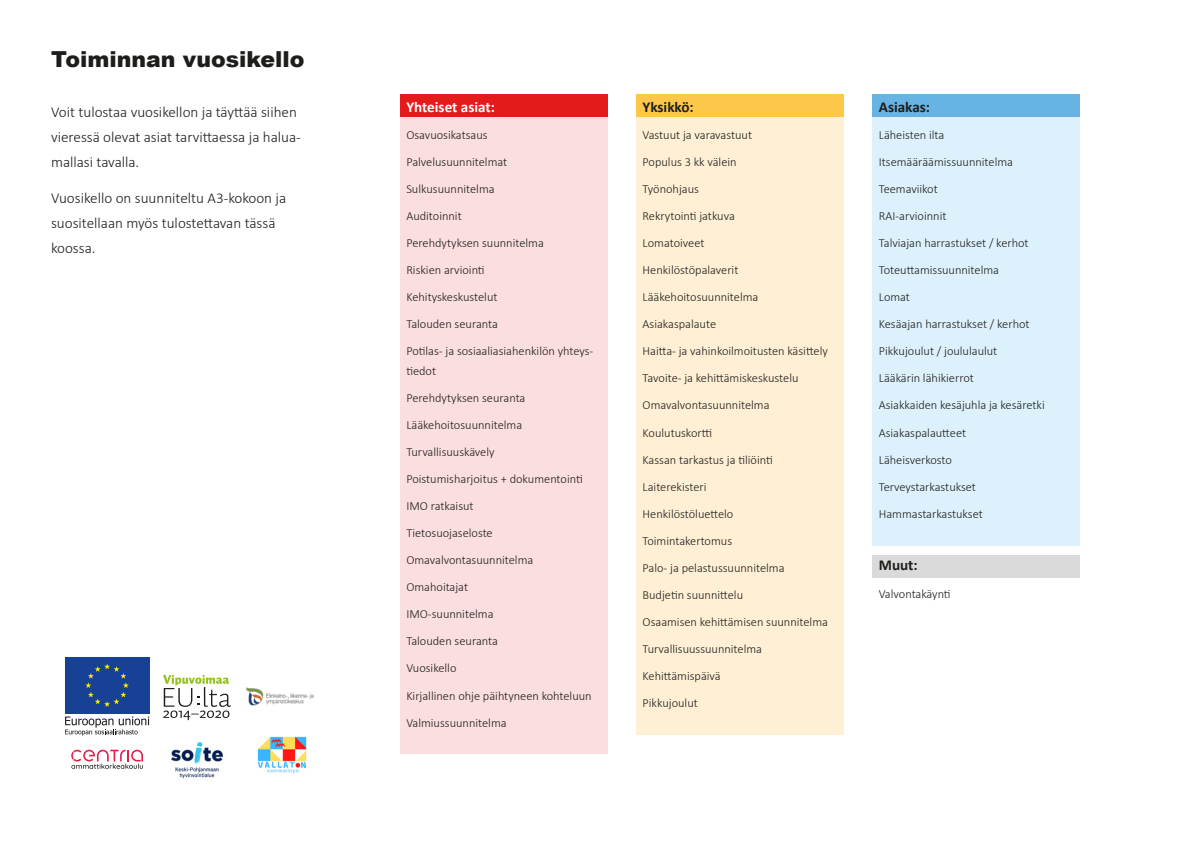
<style>
.page{position:relative;width:1191px;height:842px;background:#fff}
.page>*{position:absolute;margin:0;border:0;box-sizing:border-box;transform-origin:0 0}
.t1{font:900 22px "Arial";color:#1d1d1b}
.t2{font:300 15.1px/24.8px "Calibri";color:#1d1d1b}
.t3{font:700 15.1px "Calibri";color:#1d1d1b}
.t4{font:700 15.1px "Calibri";color:#fff}
.t5{font:300 12.4px/19.3px "Calibri";color:#1d1d1b}
</style>
<div class="page">
<div style="left:400px;top:117px;width:207px;height:637px;background:#fbdedf"></div>
<div style="left:636px;top:117px;width:207px;height:618px;background:#ffefd4"></div>
<div style="left:872px;top:117px;width:208px;height:428px;background:#ddf1fd"></div>
<div style="left:400px;top:94px;width:207px;height:23px;background:#e41b1a"></div>
<div style="left:636px;top:94px;width:207px;height:23px;background:#fdc849"></div>
<div style="left:872px;top:94px;width:208px;height:23px;background:#66b3e4"></div>
<div style="left:872px;top:555px;width:208px;height:23px;background:#dadada"></div>
<img style="left:171px;top:742px;width:52px;height:37px">
<svg style="left:71px;top:750px;width:72px;height:19px"></svg>
<div style="left:65px;top:657px;width:84px;height:57px;background:#164194"></div>
<svg style="left:85px;top:664px;width:44px;height:43px"></svg>
<svg style="left:65px;top:716px;width:84px;height:20px"></svg>
<svg style="left:163px;top:675px;width:68px;height:45px"></svg>
<img style="left:246px;top:687px;width:68px;height:19px">
<img style="left:257px;top:736px;width:50px;height:38px">
<h1 class="t1" style="left:51px;top:43px;width:255px">Toiminnan vuosikello</h1>
<p class="t2" style="left:51px;top:100px;width:251px">Voit tulostaa vuosikellon ja täyttää siihen vieressä olevat asiat tarvittaessa ja halua&shy;mallasi tavalla.</p>
<p class="t2" style="left:51px;top:186px;width:237px">Vuosikello on suunniteltu A3-kokoon ja suositellaan myös tulostettavan tässä koossa.</p>
<p class="t4" style="left:406px;top:96px;width:90px">Yhteiset asiat:</p>
<p class="t5" style="left:406px;top:125px;width:83px">Osavuosikatsaus</p>
<p class="t5" style="left:406px;top:152px;width:102px">Palvelusuunnitelmat</p>
<p class="t5" style="left:406px;top:179px;width:90px">Sulkusuunnitelma</p>
<p class="t5" style="left:406px;top:206px;width:57px">Auditoinnit</p>
<p class="t5" style="left:406px;top:233px;width:139px">Perehdytyksen suunnitelma</p>
<p class="t5" style="left:406px;top:260px;width:80px">Riskien arviointi</p>
<p class="t5" style="left:406px;top:287px;width:93px">Kehityskeskustelut</p>
<p class="t5" style="left:406px;top:314px;width:93px">Talouden seuranta</p>
<p class="t5" style="left:406px;top:341px;width:188px">Potilas- ja sosiaaliasiahenkilön yhteys&shy;tiedot</p>
<p class="t5" style="left:406px;top:388px;width:121px">Perehdytyksen seuranta</p>
<p class="t5" style="left:406px;top:415px;width:117px">Lääkehoitosuunnitelma</p>
<p class="t5" style="left:406px;top:442px;width:90px">Turvallisuuskävely</p>
<p class="t5" style="left:406px;top:469px;width:178px">Poistumisharjoitus + dokumentointi</p>
<p class="t5" style="left:406px;top:496px;width:69px">IMO ratkaisut</p>
<p class="t5" style="left:406px;top:523px;width:88px">Tietosuojaseloste</p>
<p class="t5" style="left:406px;top:550px;width:128px">Omavalvontasuunnitelma</p>
<p class="t5" style="left:406px;top:577px;width:63px">Omahoitajat</p>
<p class="t5" style="left:406px;top:604px;width:89px">IMO-suunnitelma</p>
<p class="t5" style="left:406px;top:631px;width:93px">Talouden seuranta</p>
<p class="t5" style="left:406px;top:658px;width:52px">Vuosikello</p>
<p class="t5" style="left:406px;top:686px;width:187px">Kirjallinen ohje päihtyneen kohteluun</p>
<p class="t5" style="left:406px;top:713px;width:102px">Valmiussuunnitelma</p>
<p class="t3" style="left:642px;top:96px;width:53px">Yksikkö:</p>
<p class="t5" style="left:642px;top:125px;width:111px">Vastuut ja varavastuut</p>
<p class="t5" style="left:642px;top:152px;width:96px">Populus 3 kk välein</p>
<p class="t5" style="left:642px;top:179px;width:58px">Työnohjaus</p>
<p class="t5" style="left:642px;top:206px;width:94px">Rekrytointi jatkuva</p>
<p class="t5" style="left:642px;top:233px;width:63px">Lomatoiveet</p>
<p class="t5" style="left:642px;top:260px;width:97px">Henkilöstöpalaverit</p>
<p class="t5" style="left:642px;top:287px;width:117px">Lääkehoitosuunnitelma</p>
<p class="t5" style="left:642px;top:314px;width:75px">Asiakaspalaute</p>
<p class="t5" style="left:642px;top:341px;width:187px">Haitta- ja vahinkoilmoitusten käsittely</p>
<p class="t5" style="left:642px;top:368px;width:157px">Tavoite- ja kehittämiskeskustelu</p>
<p class="t5" style="left:642px;top:396px;width:128px">Omavalvontasuunnitelma</p>
<p class="t5" style="left:642px;top:423px;width:71px">Koulutuskortti</p>
<p class="t5" style="left:642px;top:450px;width:132px">Kassan tarkastus ja tiliöinti</p>
<p class="t5" style="left:642px;top:477px;width:65px">Laiterekisteri</p>
<p class="t5" style="left:642px;top:504px;width:92px">Henkilöstöluettelo</p>
<p class="t5" style="left:642px;top:531px;width:91px">Toimintakertomus</p>
<p class="t5" style="left:642px;top:558px;width:143px">Palo- ja pelastussuunnitelma</p>
<p class="t5" style="left:642px;top:585px;width:102px">Budjetin suunnittelu</p>
<p class="t5" style="left:642px;top:612px;width:187px">Osaamisen kehittämisen suunnitelma</p>
<p class="t5" style="left:642px;top:639px;width:121px">Turvallisuussuunnitelma</p>
<p class="t5" style="left:642px;top:666px;width:80px">Kehittämispäivä</p>
<p class="t5" style="left:642px;top:693px;width:57px">Pikkujoulut</p>
<p class="t3" style="left:878px;top:96px;width:53px">Asiakas:</p>
<p class="t5" style="left:878px;top:125px;width:67px">Läheisten ilta</p>
<p class="t5" style="left:878px;top:152px;width:136px">Itsemääräämissuunnitelma</p>
<p class="t5" style="left:878px;top:179px;width:60px">Teemaviikot</p>
<p class="t5" style="left:878px;top:206px;width:69px">RAI-arvioinnit</p>
<p class="t5" style="left:878px;top:233px;width:151px">Talviajan harrastukset / kerhot</p>
<p class="t5" style="left:878px;top:260px;width:122px">Toteuttamissuunnitelma</p>
<p class="t5" style="left:878px;top:287px;width:33px">Lomat</p>
<p class="t5" style="left:878px;top:314px;width:152px">Kesäajan harrastukset / kerhot</p>
<p class="t5" style="left:878px;top:341px;width:120px">Pikkujoulut / joululaulut</p>
<p class="t5" style="left:878px;top:368px;width:97px">Lääkärin lähikierrot</p>
<p class="t5" style="left:878px;top:396px;width:167px">Asiakkaiden kesäjuhla ja kesäretki</p>
<p class="t5" style="left:878px;top:423px;width:89px">Asiakaspalautteet</p>
<p class="t5" style="left:878px;top:450px;width:75px">Läheisverkosto</p>
<p class="t5" style="left:878px;top:477px;width:99px">Terveystarkastukset</p>
<p class="t5" style="left:878px;top:504px;width:106px">Hammastarkastukset</p>
<p class="t3" style="left:878px;top:555px;width:40px">Muut:</p>
<p class="t5" style="left:878px;top:584px;width:73px">Valvontakäynti</p>
</div>
